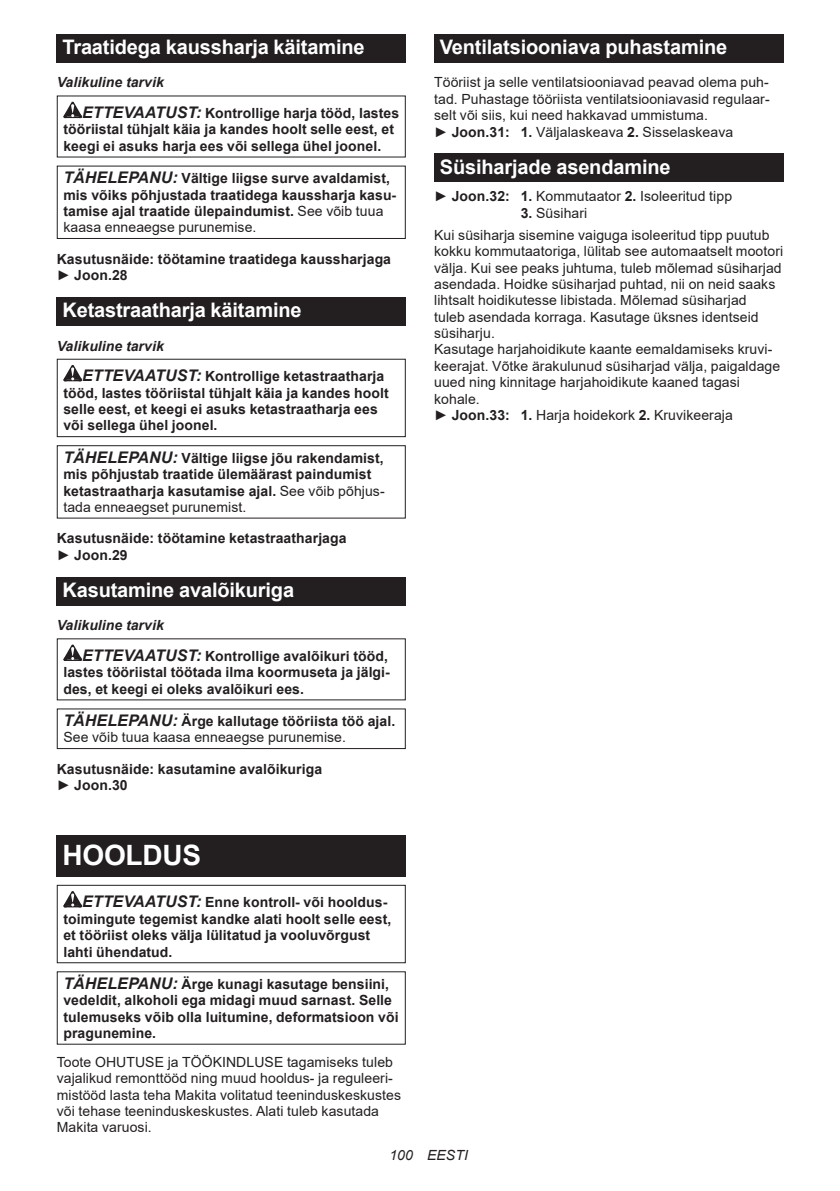
<style>
.page{position:relative;width:840px;height:1191px;background:#fff}
.page>*{position:absolute;margin:0;border:0;box-sizing:border-box;transform-origin:0 0}
.t1{font:700 28px "Arial";letter-spacing:-.01em;color:#fff}
.t2{font:700 20px "Arial";letter-spacing:-.01em;color:#fff}
.t3{font:700 14px/16.4px "Arial";letter-spacing:.005em;color:#231f20}
.t4{font:14px/16.4px "Arial";letter-spacing:.005em;color:#231f20}
.t5{font:italic 14px "Arial";letter-spacing:.005em;color:#231f20}
.s1{font-style:italic}
.s2{font-style:italic;font-size:16px}
.s3{font-weight:400}
.s4{font-weight:700;font-style:italic;font-size:16px}
.s5{font-weight:700}
</style>
<div class="page">
<div style="left:57px;top:34px;width:348px;height:29px;background:#231f20"></div>
<svg style="left:63px;top:102px;width:19px;height:16px"></svg>
<div style="left:57px;top:166px;width:348px;height:73px;border:1px solid #231f20"></div>
<div style="left:57px;top:297px;width:348px;height:29px;background:#231f20"></div>
<svg style="left:63px;top:365px;width:19px;height:16px"></svg>
<div style="left:57px;top:359px;width:348px;height:78px;border:1px solid #231f20"></div>
<div style="left:57px;top:445px;width:348px;height:73px;border:1px solid #231f20"></div>
<div style="left:57px;top:577px;width:348px;height:28px;background:#231f20"></div>
<svg style="left:63px;top:644px;width:19px;height:17px"></svg>
<div style="left:57px;top:708px;width:348px;height:41px;border:1px solid #231f20"></div>
<div style="left:57px;top:835px;width:348px;height:41px;background:#231f20"></div>
<svg style="left:63px;top:891px;width:19px;height:16px"></svg>
<div style="left:57px;top:884px;width:348px;height:79px;border:1px solid #231f20"></div>
<div style="left:434px;top:34px;width:348px;height:29px;background:#231f20"></div>
<div style="left:434px;top:154px;width:348px;height:28px;background:#231f20"></div>
<h2 class="t2" style="left:62px;top:33px;width:303px">Traatidega kaussharja käitamine</h2>
<p class="t3" style="left:82px;top:67px;width:318px;line-height:30.6px;text-indent:-25px"><span class="s1">Valikuline tarvik<br></span><span class="s2">ETTEVAATUST:</span> Kontrollige harja tööd, lastes</p>
<p class="t3" style="left:63px;top:121px;width:332px">tööriistal tühjalt käia ja kandes hoolt selle eest, et keegi ei asuks harja ees või sellega ühel joonel.</p>
<p class="t3" style="left:63px;top:170px;width:334px"><span class="s2">TÄHELEPANU:</span> Vältige liigse surve avaldamist, mis võiks põhjustada traatidega kaussharja kasu&shy;tamise ajal traatide ülepaindumist. <span class="s3">See võib tuua kaasa enneaegse purunemise.</span></p>
<p class="t3" style="left:57px;top:251px;width:335px">Kasutusnäide: töötamine traatidega kaussharjaga <span class="s3">►</span> Joon.28</p>
<h2 class="t2" style="left:62px;top:296px;width:240px">Ketastraatharja käitamine</h2>
<p class="t3" style="left:82px;top:330px;width:303px;line-height:30.6px;text-indent:-25px"><span class="s1">Valikuline tarvik<br></span><span class="s2">ETTEVAATUST:</span> Kontrollige ketastraatharja</p>
<p class="t3" style="left:63px;top:385px;width:327px">tööd, lastes tööriistal tühjalt käia ja kandes hoolt selle eest, et keegi ei asuks ketastraatharja ees või sellega ühel joonel.</p>
<p class="t3" style="left:63px;top:450px;width:322px"><span class="s2">TÄHELEPANU:</span> Vältige liigse jõu rakendamist, mis põhjustab traatide ülemäärast paindumist ketastraatharja kasutamise ajal. <span class="s3">See võib põhjus&shy;tada enneaegset purunemist.</span></p>
<p class="t3" style="left:57px;top:530px;width:291px">Kasutusnäide: töötamine ketastraatharjaga <span class="s3">►</span> Joon.29</p>
<h2 class="t2" style="left:62px;top:576px;width:233px">Kasutamine avalõikuriga</h2>
<p class="t3" style="left:82px;top:610px;width:307px;line-height:30.6px;text-indent:-25px"><span class="s1">Valikuline tarvik<br></span><span class="s2">ETTEVAATUST:</span> Kontrollige avalõikuri tööd,</p>
<p class="t3" style="left:63px;top:664px;width:327px">lastes tööriistal töötada ilma koormuseta ja jälgi&shy;des, et keegi ei oleks avalõikuri ees.</p>
<p class="t4" style="left:63px;top:713px;width:333px"><span class="s4">TÄHELEPANU:</span> <span class="s5">Ärge kallutage tööriista töö ajal.<br></span>See võib tuua kaasa enneaegse purunemise.</p>
<p class="t3" style="left:57px;top:761px;width:267px">Kasutusnäide: kasutamine avalõikuriga <span class="s3">►</span> Joon.30</p>
<h1 class="t1" style="left:62px;top:836px;width:140px">HOOLDUS</h1>
<p class="t3" style="left:63px;top:894px;width:329px;text-indent:19px"><span class="s2">ETTEVAATUST:</span> Enne kontroll- või hooldus&shy;toimingute tegemist kandke alati hoolt selle eest, et tööriist oleks välja lülitatud ja vooluvõrgust lahti ühendatud.</p>
<p class="t3" style="left:63px;top:976px;width:336px"><span class="s2">TÄHELEPANU:</span> Ärge kunagi kasutage bensiini, vedeldit, alkoholi ega midagi muud sarnast. Selle tulemuseks võib olla luitumine, deformatsioon või pragunemine.</p>
<p class="t4" style="left:57px;top:1053px;width:346px">Toote OHUTUSE ja TÖÖKINDLUSE tagamiseks tuleb vajalikud remonttööd ning muud hooldus- ja reguleeri&shy;mistööd lasta teha Makita volitatud teeninduskeskustes või tehase teeninduskeskustes. Alati tuleb kasutada Makita varuosi.</p>
<h2 class="t2" style="left:439px;top:33px;width:289px">Ventilatsiooniava puhastamine</h2>
<p class="t4" style="left:434px;top:74px;width:337px">Tööriist ja selle ventilatsiooniavad peavad olema puh&shy;tad. Puhastage tööriista ventilatsiooniavasid regulaar&shy;selt või siis, kui need hakkavad ummistuma.<br>► <span class="s5">Joon.31: 1.</span> Väljalaskeava <span class="s5">2.</span> Sisselaskeava</p>
<h2 class="t2" style="left:439px;top:152px;width:232px">Süsiharjade asendamine</h2>
<p class="t4" style="left:434px;top:188px;width:299px">► <span class="s5">Joon.32: 1.</span> Kommutaator <span class="s5">2.</span> Isoleeritud tipp</p>
<p class="t4" style="left:434px;top:202px;width:337px;line-height:22px;text-indent:86px"><span class="s5">3.</span> Süsihari<br>Kui süsiharja sisemine vaiguga isoleeritud tipp puutub</p>
<p class="t4" style="left:434px;top:243px;width:350px">kokku kommutaatoriga, lülitab see automaatselt mootori välja. Kui see peaks juhtuma, tuleb mõlemad süsiharjad asendada. Hoidke süsiharjad puhtad, nii on neid saaks lihtsalt hoidikutesse libistada. Mõlemad süsiharjad<br>tuleb asendada korraga. Kasutage üksnes identseid süsiharju.<br>Kasutage harjahoidikute kaante eemaldamiseks kruvi&shy;keerajat. Võtke ärakulunud süsiharjad välja, paigaldage uued ning kinnitage harjahoidikute kaaned tagasi kohale.<br>► <span class="s5">Joon.33: 1.</span> Harja hoidekork <span class="s5">2.</span> Kruvikeeraja</p>
<p class="t5" style="left:389px;top:1146px;width:80px">100 EESTI</p>
</div>
